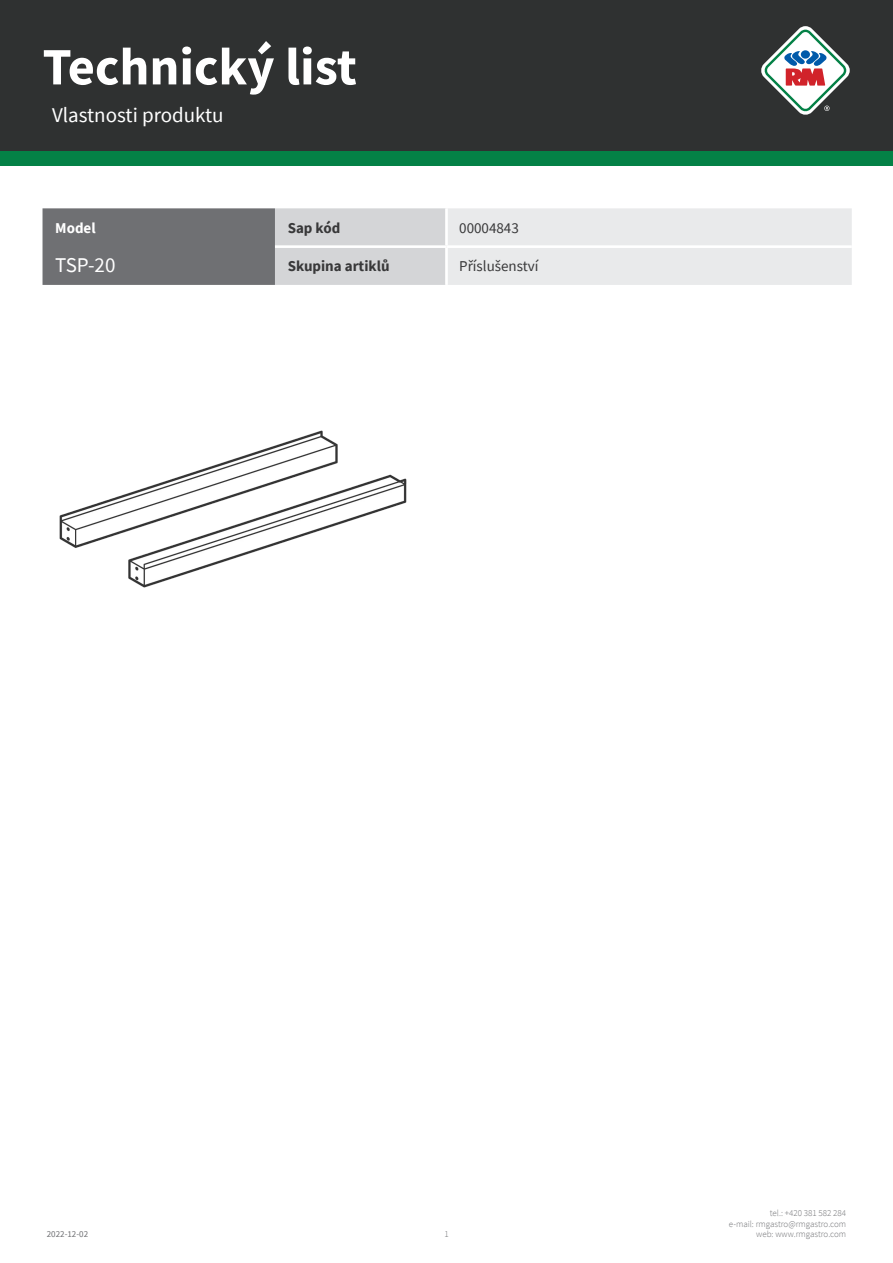
<style>
.page{position:relative;width:893px;height:1263px;background:#fff}
.page>*{position:absolute;margin:0;border:0;box-sizing:border-box;transform-origin:0 0}
.t1{font:700 52.5px "Source Sans Pro";color:#fff}
.kapitola{font:21px "Source Sans Pro";color:#fff}
.tabulka_-_headline{font:21px "Source Sans Pro";color:#fff}
.tabulka_-_text{font:15px "Source Sans Pro";color:#383839}
.tabulka_-_text-2{font:700 15px "Source Sans Pro";color:#383839}
.tabulka_-_text-3{font:700 15px "Source Sans Pro";color:#fff}
.t2{font:300 9px/10.8px "Source Sans Pro";color:#6f7073;text-align:right}
.t3{font:9px "Source Sans Pro";color:#6f7073}
</style>
<div class="page">
<div style="left:0;top:0;width:893px;height:166px;background:#048146"></div>
<div style="left:0;top:0;width:893px;height:151px;background:#2f3131"></div>
<svg style="left:761px;top:26px;width:89px;height:89px"></svg>
<img style="left:59px;top:430px;width:348px;height:158px">
<svg style="left:43px;top:208px;width:809px;height:77px;background:#c0c1c3"></svg>
<hr style="left:445px;top:208px;width:3px;height:37px;background:#fff">
<hr style="left:275px;top:245px;width:171px;height:3px;background:#fff">
<hr style="left:446px;top:245px;width:406px;height:3px;background:#fff">
<hr style="left:445px;top:248px;width:3px;height:37px;background:#fff">
<h1 class="t1" style="left:43px;top:31px;width:316px">Technický list</h1>
<p class="kapitola" style="left:52px;top:101px;width:173px">Vlastnosti produktu</p>
<p class="tabulka_-_text-3" style="left:55px;top:218px;width:42px">Model</p>
<p class="tabulka_-_text-2" style="left:288px;top:218px;width:54px">Sap kód</p>
<p class="tabulka_-_text" style="left:459px;top:219px;width:61px">00004843</p>
<p class="tabulka_-_headline" style="left:55px;top:251px;width:62px">TSP-20</p>
<p class="tabulka_-_text-2" style="left:288px;top:256px;width:103px">Skupina artiklů</p>
<p class="tabulka_-_text" style="left:459px;top:257px;width:81px">Příslušenství</p>
<p class="t3" style="left:47px;top:1229px;width:43px">2022-12-02</p>
<p class="t2" style="left:444px;top:1229px;width:6px">1</p>
<p class="t2" style="left:729px;top:1207px;width:119px">tel.: +420 381 582 284<br>e-mail: rmgastro@rmgastro.com web: www.rmgastro.com</p>
</div>
